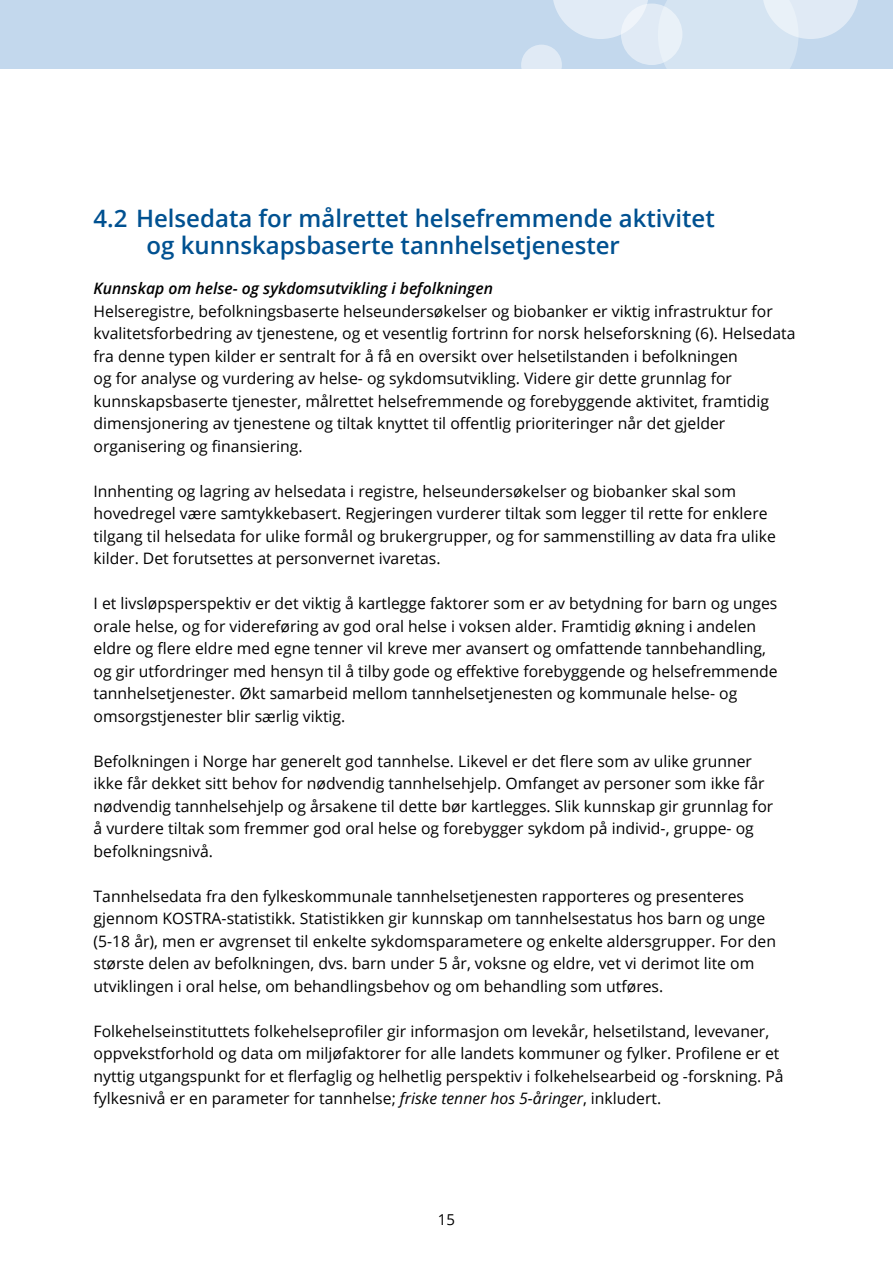
<style>
.page{position:relative;width:893px;height:1263px;background:#fff}
.page>*{position:absolute;margin:0;border:0;box-sizing:border-box;transform-origin:0 0}
.t1{font:600 24px/27px "Open Sans";color:#005191}
.t2{font:15.75px/22.5px "Open Sans";color:#000}
.Mellomtittel_kursiv{font:italic 600 15.75px "Open Sans";color:#000}
.t3{font:15px "Open Sans";color:#000}
.s1{font-style:italic}
</style>
<div class="page">
<div style="left:0;top:0;width:893px;height:68px;background:#c3d8ed"></div>
<div style="left:621px;top:4px;width:61px;height:61px;background:#e0eaf5;border-radius:50%"></div>
<svg style="left:553px;top:0;width:95px;height:39px"></svg>
<svg style="left:521px;top:45px;width:41px;height:40px"></svg>
<svg style="left:658px;top:0;width:201px;height:69px"></svg>
<p class="t1" style="left:147px;top:204px;width:570px;text-indent:-53px">4.2 Helsedata for målrettet helsefremmende aktivitet og kunnskapsbaserte tannhelsetjenester</p>
<p class="Mellomtittel_kursiv" style="left:94px;top:278px;width:401px">Kunnskap om helse- og sykdomsutvikling i befolkningen</p>
<p class="t2" style="left:94px;top:299px;width:703px">Helseregistre, befolkningsbaserte helseundersøkelser og biobanker er viktig infrastruktur for kvalitetsforbedring av tjenestene, og et vesentlig fortrinn for norsk helseforskning (6). Helsedata fra denne typen kilder er sentralt for å få en oversikt over helsetilstanden i befolkningen<br>og for analyse og vurdering av helse- og sykdomsutvikling. Videre gir dette grunnlag for kunnskapsbaserte tjenester, målrettet helsefremmende og forebyggende aktivitet, framtidig dimensjonering av tjenestene og tiltak knyttet til offentlig prioriteringer når det gjelder organisering og finansiering.</p>
<p class="t2" style="left:94px;top:479px;width:684px">Innhenting og lagring av helsedata i registre, helseundersøkelser og biobanker skal som hovedregel være samtykkebasert. Regjeringen vurderer tiltak som legger til rette for enklere tilgang til helsedata for ulike formål og brukergrupper, og for sammenstilling av data fra ulike kilder. Det forutsettes at personvernet ivaretas.</p>
<p class="t2" style="left:94px;top:592px;width:685px">I et livsløpsperspektiv er det viktig å kartlegge faktorer som er av betydning for barn og unges orale helse, og for videreføring av god oral helse i voksen alder. Framtidig økning i andelen eldre og flere eldre med egne tenner vil kreve mer avansert og omfattende tannbehandling, og gir utfordringer med hensyn til å tilby gode og effektive forebyggende og helsefremmende tannhelsetjenester. Økt samarbeid mellom tannhelsetjenesten og kommunale helse- og omsorgstjenester blir særlig viktig.</p>
<p class="t2" style="left:94px;top:749px;width:681px">Befolkningen i Norge har generelt god tannhelse. Likevel er det flere som av ulike grunner ikke får dekket sitt behov for nødvendig tannhelsehjelp. Omfanget av personer som ikke får nødvendig tannhelsehjelp og årsakene til dette bør kartlegges. Slik kunnskap gir grunnlag for å vurdere tiltak som fremmer god oral helse og forebygger sykdom på individ-, gruppe- og befolkningsnivå.</p>
<p class="t2" style="left:94px;top:884px;width:684px">Tannhelsedata fra den fylkeskommunale tannhelsetjenesten rapporteres og presenteres gjennom KOSTRA-statistikk. Statistikken gir kunnskap om tannhelsestatus hos barn og unge (5-18 år), men er avgrenset til enkelte sykdomsparametere og enkelte aldersgrupper. For den største delen av befolkningen, dvs. barn under 5 år, voksne og eldre, vet vi derimot lite om utviklingen i oral helse, om behandlingsbehov og om behandling som utføres.</p>
<p class="t2" style="left:94px;top:1019px;width:691px">Folkehelseinstituttets folkehelseprofiler gir informasjon om levekår, helsetilstand, levevaner, oppvekstforhold og data om miljøfaktorer for alle landets kommuner og fylker. Profilene er et nyttig utgangspunkt for et flerfaglig og helhetlig perspektiv i folkehelsearbeid og -forskning. På fylkesnivå er en parameter for tannhelse; <span class="s1">friske tenner hos 5-åringer</span>, inkludert.</p>
<p class="t3" style="left:438px;top:1209px;width:19px">15</p>
</div>
